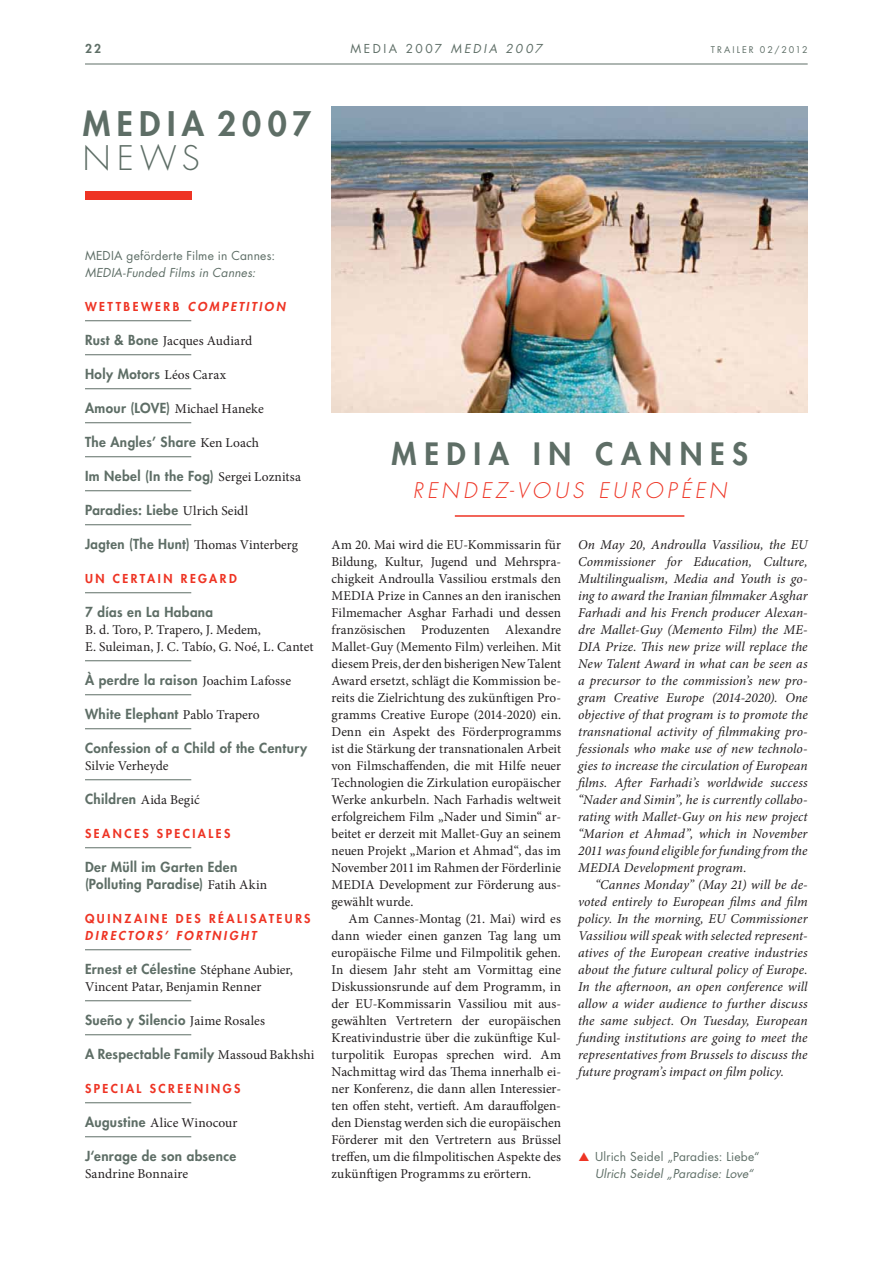
<style>
.page{position:relative;width:893px;height:1263px;background:#fff}
.page>*{position:absolute;margin:0;border:0;box-sizing:border-box;transform-origin:0 0}
.t1{font:800 33px "Futura Std";letter-spacing:.195em;color:#5e6e66}
.t2{font:300 33px "Futura Std";color:#5e6e66}
.t3{font:800 30px "Futura Std";letter-spacing:.255em;color:#5e6e66}
.t4{font:italic 300 21px "Futura Std";letter-spacing:.185em;color:#ee3424}
.t5{font:13.5px/17px "Minion Pro";color:#231f20;text-align:justify}
.t6{font:italic 13.5px/17px "Minion Pro";letter-spacing:.005em;color:#231f20;text-align:justify}
.t7{font:800 13.5px/17px "Futura Std";letter-spacing:.025em;color:#5e6e66}
.t8{font:800 12px "Futura Std";letter-spacing:.21em;color:#ee3424}
.t9{font:12px "Futura Std";letter-spacing:.02em;color:#5e6e66}
.t10{font:italic 12px "Futura Std";letter-spacing:.015em;color:#5e6e66}
.t11{font:italic 800 12px "Futura Std";letter-spacing:.2em;color:#ee3424}
.t12{font:12px "Futura Std";letter-spacing:.21em;color:#5e6e66}
.t13{font:800 12px "Futura Std";color:#5e6e66}
.t14{font:9px "Futura Std";letter-spacing:.215em;color:#5e6e66}
.s1{font-style:italic}
.s2{font-style:normal}
.s3{font-family:"Futura Std";font-weight:800;color:#5e6e66}
.s4{font-family:"Minion Pro";font-weight:400;color:#231f20}
</style>
<div class="page">
<div style="left:85px;top:192px;width:106px;height:8px;background:#ee3424"></div>
<hr style="left:85px;top:64px;width:723px;height:1px;background:#5e6e66">
<hr style="left:455px;top:515px;width:229px;height:2px;background:#ee3424">
<hr style="left:85px;top:320px;width:106px;height:1px;background:#5e6e66">
<hr style="left:85px;top:354px;width:106px;height:1px;background:#5e6e66">
<hr style="left:85px;top:388px;width:106px;height:1px;background:#5e6e66">
<hr style="left:85px;top:422px;width:106px;height:1px;background:#5e6e66">
<hr style="left:85px;top:456px;width:106px;height:1px;background:#5e6e66">
<hr style="left:85px;top:490px;width:106px;height:1px;background:#5e6e66">
<hr style="left:85px;top:524px;width:106px;height:1px;background:#5e6e66">
<hr style="left:85px;top:592px;width:106px;height:1px;background:#5e6e66">
<hr style="left:85px;top:660px;width:106px;height:1px;background:#5e6e66">
<hr style="left:85px;top:694px;width:106px;height:1px;background:#5e6e66">
<hr style="left:85px;top:728px;width:106px;height:1px;background:#5e6e66">
<hr style="left:85px;top:779px;width:106px;height:1px;background:#5e6e66">
<hr style="left:85px;top:847px;width:106px;height:1px;background:#5e6e66">
<hr style="left:85px;top:949px;width:106px;height:1px;background:#5e6e66">
<hr style="left:85px;top:1000px;width:106px;height:1px;background:#5e6e66">
<hr style="left:85px;top:1034px;width:106px;height:1px;background:#5e6e66">
<hr style="left:85px;top:1102px;width:106px;height:1px;background:#5e6e66">
<hr style="left:85px;top:1136px;width:106px;height:1px;background:#5e6e66">
<img style="left:332px;top:107px;width:476px;height:306px">
<p class="t13" style="left:85px;top:43px;width:18px">22</p>
<p class="t12" style="left:350px;top:43px;width:193px">MEDIA 2007 <span class="s1">MEDIA 2007</span></p>
<p class="t14" style="left:711px;top:45px;width:98px">TRAILER 02/2012</p>
<h1 class="t1" style="left:83px;top:108px;width:230px">MEDIA 2007</h1>
<h1 class="t2" style="left:83px;top:142px;width:118px">NEWS</h1>
<p class="t9" style="left:85px;top:249px;width:192px">MEDIA geförderte Filme in Cannes:</p>
<p class="t10" style="left:85px;top:266px;width:172px">MEDIA-Funded Films in Cannes:</p>
<p class="t11" style="left:85px;top:300px;width:202px"><span class="s2">WETTBEWERB</span> COMPETITION</p>
<p class="t5" style="left:85px;top:333px;width:169px"><span class="s3">Rust &amp; Bone</span> Jacques Audiard</p>
<p class="t7" style="left:85px;top:366px;width:143px">Holy Motors <span class="s4">Léos Carax</span></p>
<p class="t5" style="left:85px;top:401px;width:180px"><span class="s3">Amour (LOVE)</span> Michael Haneke</p>
<p class="t7" style="left:85px;top:434px;width:175px">The Angles’ Share <span class="s4">Ken Loach</span></p>
<p class="t7" style="left:85px;top:468px;width:217px">Im Nebel (In the Fog) <span class="s4">Sergei Loznitsa</span></p>
<p class="t7" style="left:85px;top:502px;width:165px">Paradies: Liebe <span class="s4">Ulrich Seidl</span></p>
<p class="t5" style="left:85px;top:537px;width:214px"><span class="s3">Jagten (The Hunt)</span> Thomas Vinterberg</p>
<p class="t8" style="left:85px;top:572px;width:153px">UN CERTAIN REGARD</p>
<p class="t7" style="left:85px;top:604px;width:130px">7 días en La Habana</p>
<p class="t5" style="left:85px;top:622px;width:230px">B. d. Toro, P. Trapero, J. Medem,<br>E. Suleiman, J. C. Tabío, G. Noé, L. Cantet</p>
<p class="t7" style="left:85px;top:672px;width:208px">À perdre la raison <span class="s4">Joachim Lafosse</span></p>
<p class="t7" style="left:85px;top:706px;width:176px">White Elephant <span class="s4">Pablo Trapero</span></p>
<p class="t7" style="left:85px;top:740px;width:224px">Confession of a Child of the Century</p>
<p class="t5" style="left:85px;top:758px;width:85px">Silvie Verheyde</p>
<p class="t5" style="left:85px;top:792px;width:116px"><span class="s3">Children</span> Aida Begić</p>
<p class="t8" style="left:85px;top:827px;width:147px">SEANCES SPECIALES</p>
<p class="t7" style="left:85px;top:859px;width:184px">Der Müll im Garten Eden (Polluting Paradise) <span class="s4">Fatih Akin</span></p>
<p class="t8" style="left:85px;top:912px;width:227px">QUINZAINE DES RÉALISATEURS</p>
<p class="t11" style="left:85px;top:929px;width:173px">DIRECTORS’ FORTNIGHT</p>
<p class="t7" style="left:85px;top:961px;width:209px">Ernest et Célestine <span class="s4">Stéphane Aubier,</span></p>
<p class="t5" style="left:85px;top:979px;width:178px">Vincent Patar, Benjamin Renner</p>
<p class="t7" style="left:85px;top:1012px;width:181px">Sueño y Silencio <span class="s4">Jaime Rosales</span></p>
<p class="t7" style="left:85px;top:1046px;width:231px">A Respectable Family <span class="s4">Massoud Bakhshi</span></p>
<p class="t8" style="left:85px;top:1083px;width:157px">SPECIAL SCREENINGS</p>
<p class="t5" style="left:85px;top:1115px;width:154px"><span class="s3">Augustine</span> Alice Winocour</p>
<p class="t7" style="left:85px;top:1148px;width:153px">J‘enrage de son absence</p>
<p class="t5" style="left:85px;top:1166px;width:105px">Sandrine Bonnaire</p>
<h2 class="t3" style="left:392px;top:440px;width:358px">MEDIA IN CANNES</h2>
<h3 class="t4" style="left:413px;top:481px;width:315px">RENDEZ-VOUS EUROPÉEN</h3>
<p class="t5" style="left:332px;top:537px;width:231px">Am 20. Mai wird die EU-Kommissarin für Bildung, Kultur, Jugend und Mehrspra&shy;chigkeit Androulla Vassiliou erstmals den MEDIA Prize in Cannes an den iranischen Filmemacher Asghar Farhadi und dessen französischen Produzenten Alexandre Mallet-Guy (Memento Film) verleihen. Mit diesem Preis, der den bisherigen New Talent Award ersetzt, schlägt die Kommission be&shy;reits die Zielrichtung des zukünftigen Pro&shy;gramms Creative Europe (2014-2020) ein.<br>Denn ein Aspekt des Förderprogramms ist die Stärkung der transnationalen Arbeit von Filmschaffenden, die mit Hilfe neuer Technologien die Zirkulation europäischer Werke ankurbeln. Nach Farhadis weltweit erfolgreichem Film „Nader und Simin“ ar&shy;beitet er derzeit mit Mallet-Guy an seinem neuen Projekt „Marion et Ahmad“, das im November 2011 im Rahmen der Förderlinie MEDIA Development zur Förderung aus&shy;gewählt wurde.</p>
<p class="t5" style="left:332px;top:911px;width:231px;text-indent:17px">Am Cannes-Montag (21. Mai) wird es dann wieder einen ganzen Tag lang um europäische Filme und Filmpolitik gehen.<br>In diesem Jahr steht am Vormittag eine Diskussionsrunde auf dem Programm, in der EU-Kommissarin Vassiliou mit aus&shy;gewählten Vertretern der europäischen Kreativindustrie über die zukünftige Kul&shy;turpolitik Europas sprechen wird. Am Nachmittag wird das Thema innerhalb ei&shy;ner Konferenz, die dann allen Interessier&shy;ten offen steht, vertieft. Am darauffolgen&shy;den Dienstag werden sich die europäischen Förderer mit den Vertretern aus Brüssel treffen, um die filmpolitischen Aspekte des zukünftigen Programms zu erörtern.</p>
<p class="t6" style="left:578px;top:537px;width:231px">On May 20, Androulla Vassiliou, the EU Commissioner for Education, Culture, Multilingualism, Media and Youth is go&shy;ing to award the Iranian filmmaker Asghar Farhadi and his French producer Alexan&shy;dre Mallet-Guy (Memento Film) the ME-DIA Prize. This new prize will replace the New Talent Award in what can be seen as a precursor to the commission’s new pro&shy;gram Creative Europe (2014-2020). One objective of that program is to promote the transnational activity of filmmaking pro&shy;fessionals who make use of new technolo&shy;gies to increase the circulation of European films. After Farhadi’s worldwide success “Nader and Simin”, he is currently collabo&shy;rating with Mallet-Guy on his new project “Marion et Ahmad”, which in November 2011 was found eligible for funding from the MEDIA Development program.</p>
<p class="t6" style="left:578px;top:877px;width:231px;text-indent:17px">“Cannes Monday” (May 21) will be de&shy;voted entirely to European films and film policy. In the morning, EU Commissioner Vassiliou will speak with selected represent&shy;atives of the European creative industries about the future cultural policy of Europe.<br>In the afternoon, an open conference will allow a wider audience to further discuss the same subject. On Tuesday, European funding institutions are going to meet the representatives from Brussels to discuss the future program’s impact on film policy.</p>
<p class="t9" style="left:595px;top:1151px;width:166px">Ulrich Seidel „Paradies: Liebe“</p>
<p class="t10" style="left:595px;top:1168px;width:160px">Ulrich Seidel „Paradise: Love“</p>
</div>
